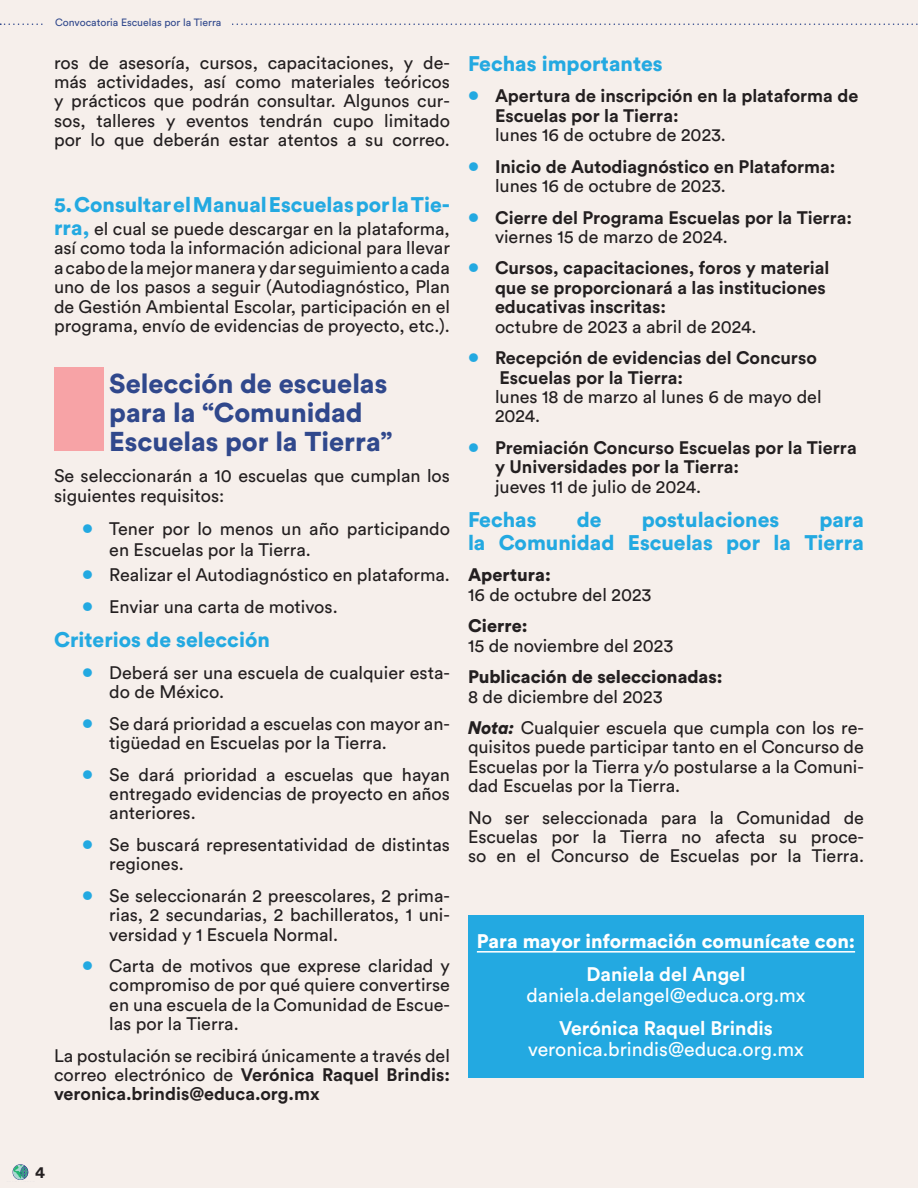
<style>
.page{position:relative;width:918px;height:1188px;background:#f6efeb}
.page>*{position:absolute;margin:0;border:0;box-sizing:border-box;transform-origin:0 0}
.t1{font:900 27px/29.1px "Circular Std";color:#30488c}
.t2{font:900 21px/22.6px "Circular Std";color:#23a9e1;text-align:right}
.t3{font:19.5px/21px "Circular Std";color:#fff;text-align:center}
.t4{font:900 19.5px "Circular Std";color:#fff}
.t5{font:18px/19.5px "Circular Std";color:#231f20;text-align:justify}
.t6{font:700 18px/19.4px "Circular Std";color:#231f20}
.t7{font:900 18px/19.5px "Circular Std";color:#231f20}
.t8{font:700 16.5px "Circular Std";color:#231f20}
.t9{font:10.5px "Circular Std";color:#30488c}
.s1{font-weight:900;font-size:21px;color:#23a9e1}
.s2{font-weight:700}
.s3{font-weight:400}
.s4{font-weight:900}
.s5{font-weight:900;font-style:italic}
</style>
<div class="page">
<svg style="left:0;top:23px;width:918px;height:2px"></svg>
<div style="left:45px;top:9px;width:187px;height:26px;background:#f6efeb"></div>
<svg style="left:13px;top:1164px;width:15px;height:16px"></svg>
<div style="left:468px;top:915px;width:396px;height:163px;background:#23a9e1"></div>
<hr style="left:477px;top:951px;width:378px;height:2px;background:#fff">
<div style="left:54px;top:367px;width:50px;height:84px;background:#f7a3a6"></div>
<p class="t9" style="left:55px;top:16px;width:168px">Convocatoria Escuelas por la Tierra</p>
<p class="t5" style="left:54px;top:52px;width:398px">ros de asesoría, cursos, capacitaciones, y de&shy;más actividades, así como materiales teóricos y prácticos que podrán consultar. Algunos cur&shy;sos, talleres y eventos tendrán cupo limitado por lo que deberán estar atentos a su correo.</p>
<p class="t2" style="left:54px;top:193px;width:397px">5. Consultar el Manual Escuelas por la Tie-</p>
<p class="t5" style="left:54px;top:219px;width:398px"><span class="s1">rra,</span> el cual se puede descargar en la plataforma, así como toda la información adicional para llevar a cabo de la mejor manera y dar seguimiento a cada uno de los pasos a seguir (Autodiagnóstico, Plan de Gestión Ambiental Escolar, participación en el programa, envío de evidencias de proyecto, etc.).</p>
<p class="t1" style="left:109px;top:368px;width:285px">Selección de escuelas para la “Comunidad<br>Escuelas por la Tierra”</p>
<p class="t5" style="left:54px;top:466px;width:398px">Se seleccionarán a 10 escuelas que cumplan los siguientes requisitos:</p>
<p class="t5" style="left:109px;top:518px;width:342px;line-height:21px;text-indent:-27px"><span class="s1">•</span> Tener por lo menos un año participando en Escuelas por la Tierra.</p>
<p class="t5" style="left:82px;top:565px;width:369px"><span class="s1">•</span> Realizar el Autodiagnóstico en plataforma.</p>
<p class="t5" style="left:82px;top:596px;width:257px"><span class="s1">•</span> Enviar una carta de motivos.</p>
<p class="t2" style="left:54px;top:628px;width:217px">Criterios de selección</p>
<p class="t5" style="left:109px;top:663px;width:342px;text-indent:-27px"><span class="s1">•</span> Deberá ser una escuela de cualquier esta&shy;do de México.</p>
<p class="t5" style="left:109px;top:713px;width:342px;text-indent:-27px"><span class="s1">•</span> Se dará prioridad a escuelas con mayor an&shy;tigüedad en Escuelas por la Tierra.</p>
<p class="t5" style="left:109px;top:764px;width:342px;text-indent:-27px"><span class="s1">•</span> Se dará prioridad a escuelas que hayan entregado evidencias de proyecto en años anteriores.</p>
<p class="t5" style="left:109px;top:835px;width:342px;text-indent:-27px"><span class="s1">•</span> Se buscará representatividad de distintas regiones.</p>
<p class="t5" style="left:109px;top:885px;width:342px;text-indent:-27px"><span class="s1">•</span> Se seleccionarán 2 preescolares, 2 prima&shy;rias, 2 secundarias, 2 bachilleratos, 1 uni&shy;versidad y 1 Escuela Normal.</p>
<p class="t5" style="left:109px;top:956px;width:342px;text-indent:-27px"><span class="s1">•</span> Carta de motivos que exprese claridad y compromiso de por qué quiere convertirse en una escuela de la Comunidad de Escue&shy;las por la Tierra.</p>
<p class="t5" style="left:54px;top:1045px;width:397px">La postulación se recibirá únicamente a través del correo electrónico de <span class="s2">Verónica Raquel Brindis: veronica.brindis@educa.org.mx</span></p>
<p class="t2" style="left:468px;top:52px;width:196px">Fechas importantes</p>
<p class="t6" style="left:495px;top:86px;width:365px;text-indent:-27px"><span class="s1">•</span> Apertura de inscripción en la plataforma de<br>Escuelas por la Tierra:<br><span class="s3">lunes 16 de octubre de 2023.</span></p>
<p class="t6" style="left:495px;top:156px;width:342px;text-indent:-27px"><span class="s1">•</span> Inicio de Autodiagnóstico en Plataforma: <span class="s3">lunes 16 de octubre de 2023.</span></p>
<p class="t6" style="left:495px;top:207px;width:359px;text-indent:-27px"><span class="s1">•</span> Cierre del Programa Escuelas por la Tierra: <span class="s3">viernes 15 de marzo de 2024.</span></p>
<p class="t6" style="left:495px;top:258px;width:336px;text-indent:-27px"><span class="s1">•</span> Cursos, capacitaciones, foros y material que se proporcionará a las instituciones educativas inscritas:<br><span class="s3">octubre de 2023 a abril de 2024.</span></p>
<p class="t6" style="left:495px;top:348px;width:328px;text-indent:-27px"><span class="s1">•</span> Recepción de evidencias del Concurso<br>Escuelas por la Tierra:<br><span class="s3">lunes 18 de marzo al lunes 6 de mayo del<br>2024.</span></p>
<p class="t6" style="left:495px;top:437px;width:363px;text-indent:-27px"><span class="s1">•</span> Premiación Concurso Escuelas por la Tierra y Universidades por la Tierra:<br><span class="s3">jueves 11 de julio de 2024.</span></p>
<p class="t2" style="left:468px;top:508px;width:70px">Fechas</p>
<p class="t2" style="left:577px;top:508px;width:26px">de</p>
<p class="t2" style="left:642px;top:508px;width:139px">postulaciones</p>
<p class="t2" style="left:468px;top:508px;width:397px">para<br>la Comunidad Escuelas por la Tierra</p>
<p class="t5" style="left:468px;top:565px;width:185px"><span class="s4">Apertura:<br></span>16 de octubre del 2023</p>
<p class="t5" style="left:468px;top:616px;width:207px"><span class="s4">Cierre:<br></span>15 de noviembre del 2023</p>
<p class="t7" style="left:468px;top:667px;width:256px">Publicación de seleccionadas:<br><span class="s3">8 de diciembre del 2023</span></p>
<p class="t5" style="left:468px;top:718px;width:398px"><span class="s5">Nota:</span> Cualquier escuela que cumpla con los re&shy;quisitos puede participar tanto en el Concurso de Escuelas por la Tierra y/o postularse a la Comuni&shy;dad Escuelas por la Tierra.</p>
<p class="t5" style="left:468px;top:807px;width:398px">No ser seleccionada para la Comunidad de Escuelas por la Tierra no afecta su proce&shy;so en el Concurso de Escuelas por la Tierra.</p>
<p class="t4" style="left:477px;top:928px;width:380px">Para mayor información comunícate con:</p>
<p class="t3" style="left:526px;top:963px;width:281px"><span class="s2">Daniela del Angel </span>daniela.delangel@educa.org.mx</p>
<p class="t3" style="left:528px;top:1018px;width:277px"><span class="s2">Verónica Raquel Brindis </span>veronica.brindis@educa.org.mx</p>
<p class="t8" style="left:35px;top:1161px;width:11px">4</p>
</div>
